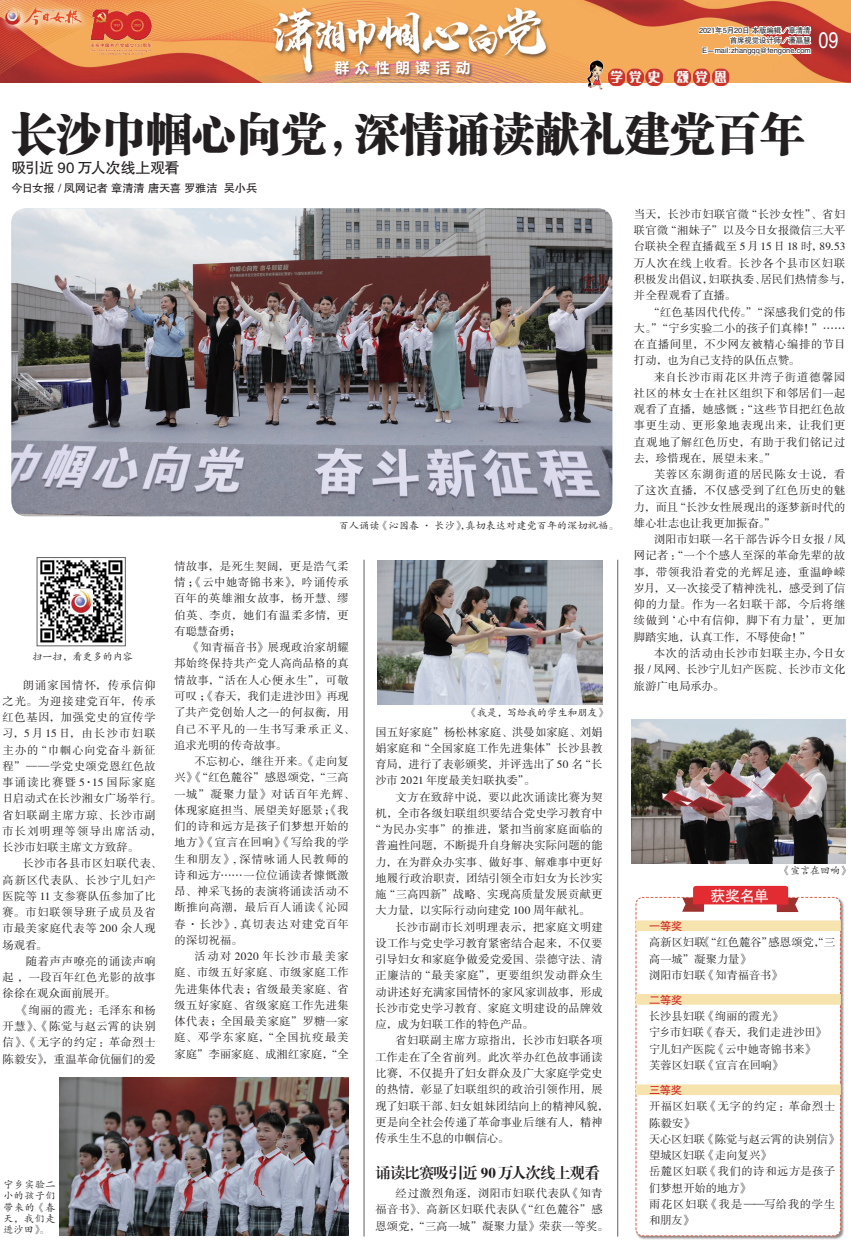
<style>
.page{position:relative;width:851px;height:1241px;background:#fff}
.page>*{position:absolute;margin:0;border:0;box-sizing:border-box;transform-origin:0 0}
.t1{font:45px "FZCSJW GB1 0";color:#231f20}
.t2{font:22.62px "FZHTJW GB1 0";color:#fff;scale:.8 1}
.t3{font:15px "FZXBSJW GB1 0";letter-spacing:-.025em;color:#231f20}
.t4{font:15px "FZHTJW GB1 0";letter-spacing:-.02em;color:#231f20}
.t5{font:15px "FZLTCHK GBK1 0";letter-spacing:.345em;color:#fff}
.t6{font:15px "FZHTJW GB1 0";color:#fff}
.t7{font:11.25px/16.2px "FZSSJW GB1 0";letter-spacing:.03em;color:#231f20;text-align:justify}
.t8{font:11.25px/16.2px "FZSSJW GB1 0";letter-spacing:.065em;color:#231f20}
.t9{font:11.25px "FZSSJW GB1 0";letter-spacing:.01em;color:#231f20}
.t10{font:11.25px/16.2px "FZSSJW GB1 0";letter-spacing:.005em;color:#231f20}
.t11{font:11.25px/16.2px "FZSSJW GB1 0";color:#231f20}
.t12{font:11.25px "FZHTJW GB1 0";letter-spacing:-.02em;color:#231f20}
.t13{font:11.25px "FZSSJW GB1 0";letter-spacing:.06em;color:#231f20}
.t14{font:11.25px "FZSSJW GB1 0";letter-spacing:-.01em;color:#231f20}
.t15{font:11.25px "FZHTJW GB1 0";letter-spacing:-.02em;color:#d1232a}
.t16{font:10px/11.2px "FZKTJW GB1 0";letter-spacing:.02em;color:#231f20;text-align:justify}
.t17{font:10px "FZKTJW GB1 0";color:#231f20}
.t18{font:7.5px/10px "FZHTJW GB1 0";letter-spacing:-.02em;color:#231f20;text-align:right}
</style>
<div class="page">
<img style="left:40px;top:560px;width:83px;height:83px">
<div style="left:37px;top:557px;width:88px;height:89px;border:1px solid #616164"></div>
<img style="left:11px;top:208px;width:601px;height:308px;border-radius:15px">
<img style="left:60px;top:1077px;width:289px;height:158px">
<img style="left:377px;top:560px;width:225px;height:144px">
<hr style="left:364px;top:559px;width:1px;height:677px;background:#616164">
<hr style="left:617px;top:559px;width:1px;height:677px;background:#616164">
<img style="left:0;top:0;width:850px;height:82px">
<svg style="left:0;top:2px;width:17px;height:32px"></svg>
<img style="left:5px;top:7px;width:12px;height:18px">
<svg style="left:17px;top:2px;width:62px;height:32px;background:#f0a56d"></svg>
<img style="left:22px;top:7px;width:21px;height:16px">
<svg style="left:697px;top:0;width:115px;height:57px"></svg>
<img style="left:567px;top:54px;width:174px;height:36px">
<img style="left:79px;top:0;width:91px;height:59px">
<img style="left:631px;top:719px;width:214px;height:143px">
<div style="left:333px;top:60px;width:140px;height:19px;background:#231f20;opacity:.5"></div>
<div style="left:271px;top:6px;width:279px;height:72px;background:#231f20;opacity:.7"></div>
<img style="left:274px;top:8px;width:271px;height:64px">
<div style="left:634px;top:896px;width:211px;height:344px;background:#231f20;opacity:.5"></div>
<svg style="left:635px;top:896px;width:206px;height:340px"></svg>
<div style="left:635px;top:920px;width:205px;height:10px;background:#f7e3ad"></div>
<div style="left:635px;top:993px;width:205px;height:11px;background:#f7e3ad"></div>
<div style="left:635px;top:1084px;width:205px;height:10px;background:#f7e3ad"></div>
<img style="left:661px;top:885px;width:139px;height:33px">
<h3 class="t5" style="left:334px;top:60px;width:138px">群众性朗读活动</h3>
<p class="t18" style="left:699px;top:26px;width:113px">2021年5月20日 本版编辑／章清清首席视觉设计师／潘晶慧<br>E－mail:zhangqq@fengone.com</p>
<h2 class="t2" style="left:818px;top:28px;width:27px">09</h2>
<h1 class="t1" style="left:11px;top:108px;width:794px">长沙巾帼心向党，深情诵读献礼建党百年</h1>
<h3 class="t4" style="left:11px;top:160px;width:170px">吸引近 90 万人次线上观看</h3>
<p class="t12" style="left:11px;top:182px;width:247px">今日女报 / 凤网记者 章清清 唐天喜 罗雅洁 吴小兵</p>
<p class="t16" style="left:339px;top:520px;width:281px">百人诵读《沁园春 · 长沙》，真切表达对建党百年的深切祝福。</p>
<p class="t17" style="left:33px;top:651px;width:101px">扫一扫，看更多的内容</p>
<p class="t8" style="left:3px;top:677px;width:160px;text-indent:20px">朗诵家国情怀，传承信仰之光。为迎接建党百年，传承红色基因，加强党史的宣传学习，5月15 日，由长沙市妇联主办的“巾帼心向党奋斗新征程”——学党史颂党恩红色故事诵读比赛暨 5·15 国际家庭日启动式在长沙湘女广场举行。省妇联副主席方琼、长沙市副市长刘明理等领导出席活动，长沙市妇联主席文方致辞。</p>
<p class="t7" style="left:3px;top:855px;width:160px;text-align:left;text-indent:20px">长沙市各县市区妇联代表、高新区代表队、长沙宁儿妇产医院等 11 支参赛队伍参加了比赛。市妇联领导班子成员及省市最美家庭代表等 200 余人现场观看。</p>
<p class="t7" style="left:3px;top:953px;width:155px;text-indent:23px">随着声声嘹亮的诵读声响起 ，一段百年红色光影的故事徐徐在观众面前展开。</p>
<p class="t7" style="left:3px;top:1002px;width:155px;text-indent:14px">《绚丽的霞光：毛泽东和杨开慧》、《陈觉与赵云霄的诀别信》、《无字的约定：革命烈士陈毅安》，重温革命伉俪们的爱</p>
<p class="t7" style="left:174px;top:558px;width:176px">情故事，是死生契阔，更是浩气柔情；《云中她寄锦书来》，吟诵传承百年的英雄湘女故事，杨开慧、缪伯英、李贞，她们有温柔多情，更有聪慧奋勇；</p>
<p class="t7" style="left:174px;top:639px;width:181px;text-align:left;text-indent:14px">《知青福音书》展现政治家胡耀邦始终保持共产党人高尚品格的真情故事，“活在人心便永生”，可敬可叹；《春天，我们走进沙田》再现了共产党创始人之一的何叔衡，用自己不平凡的一生书写秉承正义、追求光明的传奇故事。</p>
<p class="t7" style="left:174px;top:753px;width:181px;text-align:left;text-indent:20px">不忘初心，继往开来。《走向复兴》《“红色麓谷”感恩颂党，“三高一城”凝聚力量》对话百年光辉、体现家庭担当、展望美好愿景；《我们的诗和远方是孩子们梦想开始的地方》《宣言在回响》《写给我的学生和朋友》, 深情咏诵人民教师的诗和远方……一位位诵读者慷慨激昂、神采飞扬的表演将诵读活动不断推向高潮，最后百人诵读《沁园春·长沙》, 真切表达对建党百年的深切祝福。</p>
<p class="t7" style="left:174px;top:948px;width:176px;text-indent:20px">活动对 2020 年长沙市最美家庭、市级五好家庭、市级家庭工作先进集体代表；省级最美家庭、省级五好家庭、省级家庭工作先进集体代表；全国最美家庭”罗糖一家庭、邓学东家庭，“全国抗疫最美家庭”李丽家庭、成湘红家庭，“全</p>
<p class="t16" style="left:3px;top:1178px;width:54px">宁乡实验二小的孩子们带来的《春天，我们走进沙田》。</p>
<p class="t17" style="left:467px;top:707px;width:141px">《我是，写给我的学生和朋友》</p>
<p class="t7" style="left:375px;top:724px;width:229px">国五好家庭”杨松林家庭、洪曼如家庭、刘娟娟家庭和“全国家庭工作先进集体”长沙县教育局，进行了表彰颁奖，并评选出了 50 名“长沙市 2021 年度最美妇联执委”。</p>
<p class="t7" style="left:395px;top:789px;width:209px">文方在致辞中说，要以此次诵读比赛为契</p>
<p class="t9" style="left:375px;top:807px;width:229px">机，全市各级妇联组织要结合党史学习教育中</p>
<p class="t7" style="left:370px;top:821px;width:234px">“为民办实事”的推进，紧扣当前家庭面临的</p>
<p class="t9" style="left:375px;top:839px;width:229px">普遍性问题，不断提升自身解决实际问题的能</p>
<p class="t7" style="left:375px;top:854px;width:229px">力，在为群众办实事、做好事、解难事中更好</p>
<p class="t7" style="left:375px;top:870px;width:229px">地履行政治职责，团结引领全市妇女为长沙实</p>
<p class="t7" style="left:375px;top:886px;width:229px">施“三高四新”战略、实现高质量发展贡献更</p>
<p class="t9" style="left:375px;top:904px;width:216px">大力量，以实际行动向建党 100 周年献礼。</p>
<p class="t7" style="left:395px;top:919px;width:209px">长沙市副市长刘明理表示，把家庭文明建</p>
<p class="t9" style="left:375px;top:937px;width:229px">设工作与党史学习教育紧密结合起来，不仅要</p>
<p class="t7" style="left:375px;top:951px;width:229px">引导妇女和家庭争做爱党爱国、崇德守法、清</p>
<p class="t13" style="left:375px;top:969px;width:229px">正廉洁的“最美家庭”，更要组织发动群众生</p>
<p class="t7" style="left:375px;top:984px;width:229px">动讲述好充满家国情怀的家风家训故事，形成</p>
<p class="t9" style="left:375px;top:1002px;width:229px">长沙市党史学习教育、家庭文明建设的品牌效</p>
<p class="t9" style="left:375px;top:1018px;width:159px">应，成为妇联工作的特色产品。</p>
<p class="t7" style="left:395px;top:1032px;width:209px">省妇联副主席方琼指出，长沙市妇联各项</p>
<p class="t7" style="left:375px;top:1049px;width:229px">工作走在了全省前列。此次举办红色故事诵读</p>
<p class="t7" style="left:375px;top:1065px;width:229px">比赛，不仅提升了妇女群众及广大家庭学党史</p>
<p class="t7" style="left:375px;top:1081px;width:229px">的热情，彰显了妇联组织的政治引领作用，展</p>
<p class="t10" style="left:375px;top:1097px;width:234px">现了妇联干部、妇女姐妹团结向上的精神风貌，</p>
<p class="t7" style="left:375px;top:1114px;width:229px">更是向全社会传递了革命事业后继有人，精神</p>
<p class="t14" style="left:375px;top:1132px;width:135px">传承生生不息的巾帼信心。</p>
<h3 class="t3" style="left:375px;top:1163px;width:226px">诵读比赛吸引近 90 万人次线上观看</h3>
<p class="t7" style="left:375px;top:1185px;width:234px;text-align:left;text-indent:20px">经过激烈角逐，浏阳市妇联代表队《知青福音书》、高新区妇联代表队《“红色麓谷”感恩颂党，“三高一城”凝聚力量》荣获一等奖。</p>
<p class="t7" style="left:634px;top:206px;width:218px;text-align:left">当天，长沙市妇联官微“长沙女性”、省妇联官微“湘妹子”以及今日女报微信三大平台联袂全程直播截至 5 月 15 日 18 时，89.53万人次在线上收看。长沙各个县市区妇联积极发出倡议，妇联执委、居民们热情参与，并全程观看了直播。</p>
<p class="t7" style="left:634px;top:304px;width:213px;text-indent:14px">“红色基因代代传。”“深感我们党的伟大。”“宁乡实验二小的孩子们真棒！”……在直播间里，不少网友被精心编排的节目打动，也为自己支持的队伍点赞。</p>
<p class="t7" style="left:634px;top:369px;width:213px;text-indent:20px">来自长沙市雨花区井湾子街道德馨园社区的林女士在社区组织下和邻居们一起观看了直播，她感慨：“这些节目把红色故事更生动、更形象地表现出来，让我们更直观地了解红色历史，有助于我们铭记过去，珍惜现在，展望未来。”</p>
<p class="t7" style="left:634px;top:466px;width:213px;text-indent:20px">芙蓉区东湖街道的居民陈女士说，看了这次直播，不仅感受到了红色历史的魅力，而且“长沙女性展现出的逐梦新时代的雄心壮志也让我更加振奋。”</p>
<p class="t7" style="left:634px;top:531px;width:213px;text-indent:20px">浏阳市妇联一名干部告诉今日女报 / 凤网记者：“一个个感人至深的革命先辈的故事，带领我沿着党的光辉足迹，重温峥嵘岁月，又一次接受了精神洗礼，感受到了信仰的力量。作为一名妇联干部，今后将继续做到‘心中有信仰，脚下有力量’，更加脚踏实地，认真工作，不辱使命！”</p>
<p class="t7" style="left:634px;top:645px;width:213px;text-indent:20px">本次的活动由长沙市妇联主办，今日女报 / 凤网、长沙宁儿妇产医院、长沙市文化旅游广电局承办。</p>
<h3 class="t6" style="left:710px;top:886px;width:60px">获奖名单</h3>
<p class="t16" style="left:780px;top:864px;width:71px">《宣言在回响》</p>
<p class="t15" style="left:649px;top:919px;width:35px">一等奖</p>
<p class="t11" style="left:649px;top:934px;width:188px">高新区妇联《“红色麓谷”感恩颂党，“三高一城”凝聚力量》<br>浏阳市妇联《知青福音书》</p>
<p class="t15" style="left:649px;top:993px;width:35px">二等奖</p>
<p class="t10" style="left:649px;top:1008px;width:178px">长沙县妇联《绚丽的霞光》<br>宁乡市妇联《春天，我们走进沙田》宁儿妇产医院《云中她寄锦书来》芙蓉区妇联《宣言在回响》</p>
<p class="t15" style="left:649px;top:1083px;width:35px">三等奖</p>
<p class="t7" style="left:649px;top:1098px;width:191px;text-align:left">开福区妇联《无字的约定：革命烈士陈毅安》<br>天心区妇联《陈觉与赵云霄的诀别信》望城区妇联《走向复兴》<br>岳麓区妇联《我们的诗和远方是孩子们梦想开始的地方》<br>雨花区妇联《我是——写给我的学生和朋友》</p>
</div>
